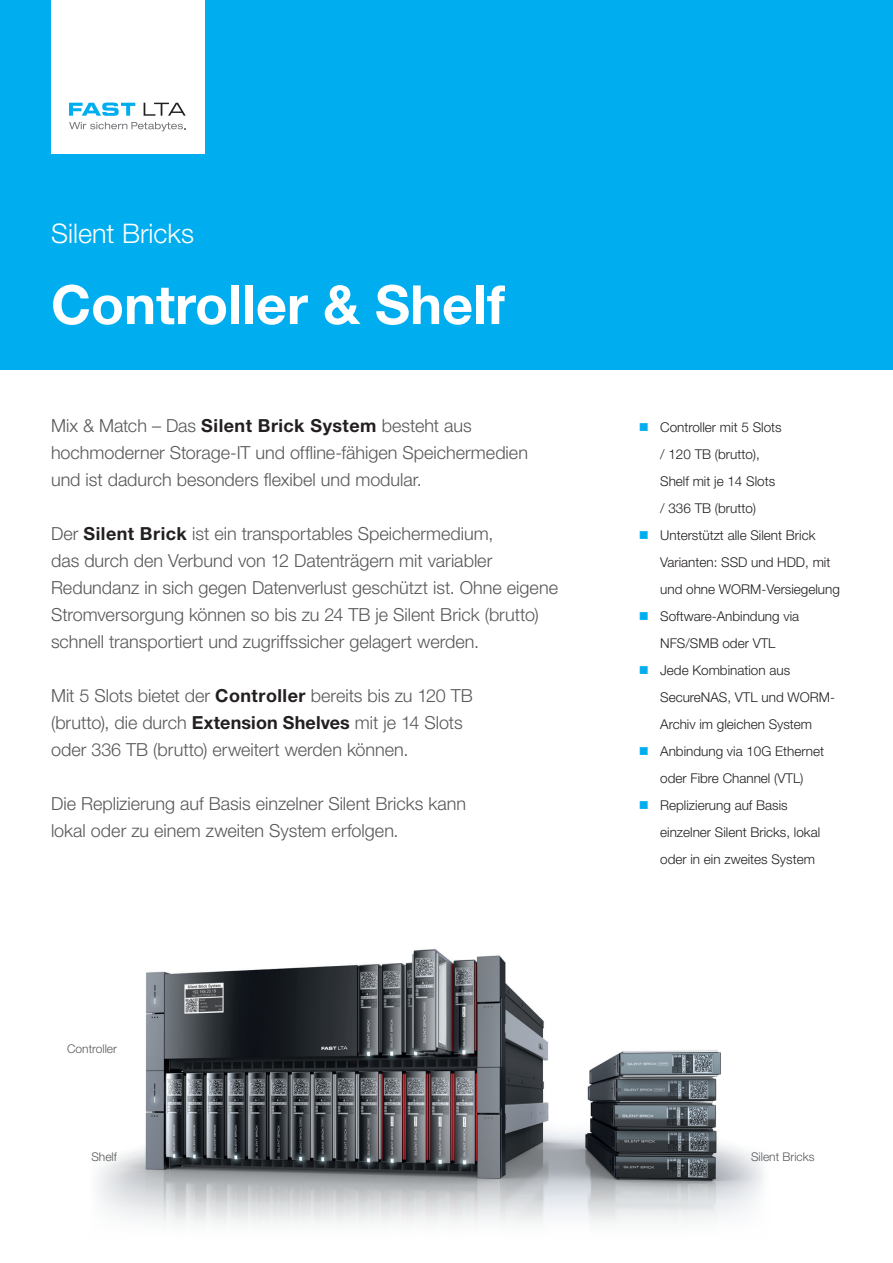
<style>
.page{position:relative;width:893px;height:1263px;background:#fff}
.page>*{position:absolute;margin:0;border:0;box-sizing:border-box;transform-origin:0 0}
.t1{font:700 54px "Helvetica Neue LT Pro";color:#fff}
.t2{font:300 27px "Helvetica Neue LT Pro";color:#fff}
.Liste{font:300 18px/27px "Helvetica Neue LT Pro";color:#57585a}
.t3{font:300 13.5px/27px "Helvetica Neue LT Pro";color:#231f20}
.t4{font:300 12px "Helvetica Neue LT Pro";color:#57585a}
.s1{font-weight:700;color:#231f20}
.s2{color:#00aeef}
</style>
<div class="page">
<img style="left:98px;top:949px;width:665px;height:275px">
<div style="left:0;top:0;width:893px;height:370px;background:#00aeef"></div>
<div style="left:51px;top:0;width:153px;height:153px;background:#fff"></div>
<svg style="left:144px;top:103px;width:42px;height:13px"></svg>
<svg style="left:69px;top:103px;width:66px;height:13px"></svg>
<svg style="left:69px;top:122px;width:117px;height:9px"></svg>
<p class="t2" style="left:51px;top:217px;width:145px">Silent Bricks</p>
<p class="t1" style="left:51px;top:271px;width:455px">Controller &amp; Shelf</p>
<p class="Liste" style="left:51px;top:412px;width:478px">Mix &amp; Match – Das <span class="s1">Silent Brick System</span> besteht aus hochmoderner Storage-IT und offline-fähigen Speichermedien und ist dadurch besonders flexibel und modular.</p>
<p class="Liste" style="left:51px;top:520px;width:508px">Der <span class="s1">Silent Brick</span> ist ein transportables Speichermedium,<br>das durch den Verbund von 12 Datenträgern mit variabler Redundanz in sich gegen Datenverlust geschützt ist. Ohne eigene Stromversorgung können so bis zu 24 TB je Silent Brick (brutto) schnell transportiert und zugriffssicher gelagert werden.</p>
<p class="Liste" style="left:51px;top:682px;width:423px">Mit 5 Slots bietet der <span class="s1">Controller</span> bereits bis zu 120 TB (brutto), die durch <span class="s1">Extension Shelves</span> mit je 14 Slots oder 336 TB (brutto) erweitert werden können.</p>
<p class="Liste" style="left:51px;top:790px;width:417px">Die Replizierung auf Basis einzelner Silent Bricks kann lokal oder zu einem zweiten System erfolgen.</p>
<p class="t4" style="left:67px;top:1041px;width:51px">Controller</p>
<p class="t3" style="left:660px;top:413px;width:123px;text-indent:-21px"><span class="s2">■</span> Controller mit 5 Slots / 120 TB (brutto),<br>Shelf mit je 14 Slots / 336 TB (brutto)</p>
<p class="t3" style="left:660px;top:521px;width:181px;text-indent:-21px"><span class="s2">■</span> Unterstützt alle Silent Brick<br>Varianten: SSD und HDD, mit und ohne WORM-Versiegelung</p>
<p class="t3" style="left:639px;top:602px;width:162px;text-align:center"><span class="s2">■</span> Software-Anbindung via<br>NFS/SMB oder VTL</p>
<p class="t3" style="left:660px;top:656px;width:176px;text-indent:-21px"><span class="s2">■</span> Jede Kombination aus<br>SecureNAS, VTL und WORM-<br>Archiv im gleichen System</p>
<p class="t3" style="left:639px;top:737px;width:187px;text-align:center"><span class="s2">■</span> Anbindung via 10G Ethernet oder Fibre Channel (VTL)</p>
<p class="t3" style="left:660px;top:791px;width:162px;text-indent:-21px"><span class="s2">■</span> Replizierung auf Basis einzelner Silent Bricks, lokal oder in ein zweites System</p>
<p class="t4" style="left:91px;top:1149px;width:27px">Shelf</p>
<p class="t4" style="left:751px;top:1149px;width:65px">Silent Bricks</p>
</div>
